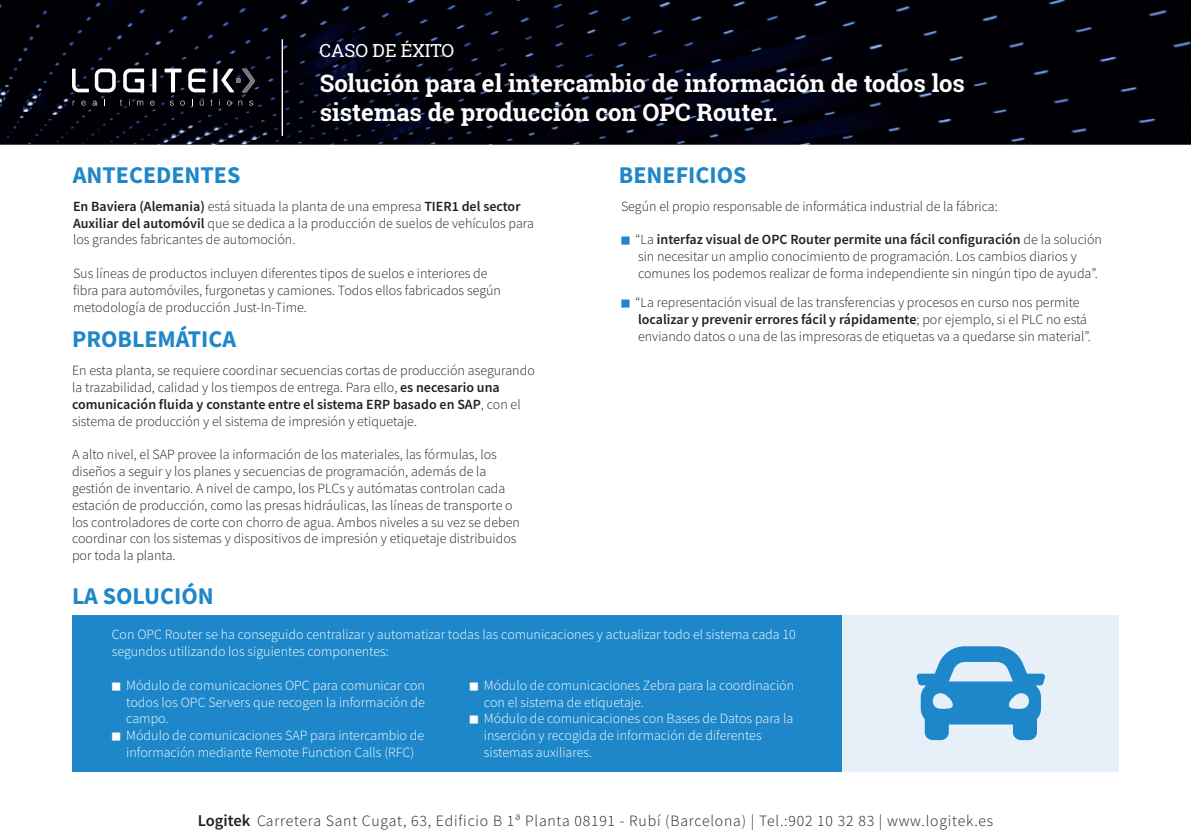
<style>
.page{position:relative;width:1191px;height:840px;background:#fff}
.page>*{position:absolute;margin:0;border:0;box-sizing:border-box;transform-origin:0 0}
.t1{font:700 24px/28.8px "Roboto Slab";color:#fff}
.t2{font:700 24px "Source Sans Pro";color:#1d87c9}
.t3{font:18px "Roboto Slab";color:#fff}
.t4{font:300 15.6px "Source Sans Pro";letter-spacing:.05em;color:#231f20}
.t5{font:300 14px/16.8px "Source Sans Pro";color:#231f20}
.t6{font:300 14px/16.8px "Source Sans Pro";color:#fff}
.s1{font-weight:600}
.s2{font-weight:400;font-size:10px;color:#1d87c9}
.s3{font-weight:400;font-size:10px}
.s4{font-weight:600;font-size:16.6px}
</style>
<div class="page">
<div style="left:72px;top:614px;width:770px;height:156px;background:#1d87c9"></div>
<div style="left:842px;top:614px;width:277px;height:156px;background:#e7eff8"></div>
<img style="left:0;top:0;width:1191px;height:145px">
<svg style="left:188px;top:69px;width:17px;height:23px"></svg>
<svg style="left:152px;top:69px;width:4px;height:23px"></svg>
<svg style="left:165px;top:69px;width:16px;height:23px"></svg>
<svg style="left:95px;top:69px;width:21px;height:23px"></svg>
<svg style="left:123px;top:69px;width:21px;height:23px"></svg>
<svg style="left:72px;top:69px;width:17px;height:23px"></svg>
<img style="left:242px;top:69px;width:13px;height:23px">
<svg style="left:213px;top:69px;width:27px;height:23px"></svg>
<svg style="left:81px;top:101px;width:5px;height:4px"></svg>
<svg style="left:93px;top:101px;width:4px;height:4px"></svg>
<svg style="left:120px;top:99px;width:2px;height:6px"></svg>
<svg style="left:137px;top:101px;width:6px;height:4px"></svg>
<svg style="left:150px;top:101px;width:4px;height:4px"></svg>
<svg style="left:170px;top:101px;width:4px;height:4px"></svg>
<svg style="left:180px;top:101px;width:5px;height:4px"></svg>
<svg style="left:200px;top:101px;width:3px;height:4px"></svg>
<svg style="left:210px;top:99px;width:2px;height:6px"></svg>
<svg style="left:227px;top:101px;width:4px;height:4px"></svg>
<svg style="left:238px;top:101px;width:4px;height:4px"></svg>
<svg style="left:249px;top:101px;width:4px;height:4px"></svg>
<hr style="left:282px;top:39px;width:1px;height:97px;background:#fff">
<svg style="left:916px;top:646px;width:129px;height:93px"></svg>
<p class="t3" style="left:319px;top:38px;width:136px">CASO DE ÉXITO</p>
<h1 class="t2" style="left:73px;top:158px;width:169px">ANTECEDENTES</h1>
<h1 class="t1" style="left:320px;top:68px;width:646px">Solución para el intercambio de información de todos los sistemas de producción con OPC Router.</h1>
<h1 class="t2" style="left:619px;top:158px;width:129px">BENEFICIOS</h1>
<p class="t5" style="left:73px;top:198px;width:462px"><span class="s1">En Baviera (Alemania)</span> está situada la planta de una empresa <span class="s1">TIER1 del sector<br>Auxiliar del automóvil</span> que se dedica a la producción de suelos de vehículos para los grandes fabricantes de automoción.</p>
<p class="t5" style="left:73px;top:265px;width:429px">Sus líneas de productos incluyen diferentes tipos de suelos e interiores de fibra para automóviles, furgonetas y camiones. Todos ellos fabricados según metodología de producción Just-In-Time.</p>
<h1 class="t2" style="left:72px;top:323px;width:166px">PROBLEMÁTICA</h1>
<p class="t5" style="left:72px;top:362px;width:464px">En esta planta, se requiere coordinar secuencias cortas de producción asegurando la trazabilidad, calidad y los tiempos de entrega. Para ello, <span class="s1">es necesario una comunicación fluida y constante entre el sistema ERP basado en SAP</span>, con el sistema de producción y el sistema de impresión y etiquetaje.</p>
<p class="t5" style="left:72px;top:446px;width:449px">A alto nivel, el SAP provee la información de los materiales, las fórmulas, los diseños a seguir y los planes y secuencias de programación, además de la gestión de inventario. A nivel de campo, los PLCs y autómatas controlan cada estación de producción, como las presas hidráulicas, las líneas de transporte o los controladores de corte con chorro de agua. Ambos niveles a su vez se deben coordinar con los sistemas y dispositivos de impresión y etiquetaje distribuidos por toda la planta.</p>
<h1 class="t2" style="left:72px;top:579px;width:143px">LA SOLUCIÓN</h1>
<p class="t5" style="left:621px;top:198px;width:378px">Según el propio responsable de informática industrial de la fábrica:</p>
<p class="t5" style="left:638px;top:231px;width:465px;text-indent:-17px"><span class="s2">■</span> “La <span class="s1">interfaz visual de OPC Router permite una fácil configuración</span> de la solución sin necesitar un amplio conocimiento de programación. Los cambios diarios y comunes los podemos realizar de forma independiente sin ningún tipo de ayuda”.</p>
<p class="t5" style="left:638px;top:294px;width:454px;text-indent:-17px"><span class="s2">■</span> “La representación visual de las transferencias y procesos en curso nos permite <span class="s1">localizar y prevenir errores fácil y rápidamente</span>; por ejemplo, si el PLC no está enviando datos o una de las impresoras de etiquetas va a quedarse sin material”.</p>
<p class="t6" style="left:112px;top:625px;width:686px">Con OPC Router se ha conseguido centralizar y automatizar todas las comunicaciones y actualizar todo el sistema cada 10 segundos utilizando los siguientes componentes:</p>
<p class="t6" style="left:126px;top:676px;width:300px;text-align:justify;text-indent:-15px"><span class="s3">■</span> Módulo de comunicaciones OPC para comunicar con todos los OPC Servers que recogen la información de campo.</p>
<p class="t6" style="left:112px;top:726px;width:314px;text-align:center"><span class="s3">■</span> Módulo de comunicaciones SAP para intercambio de información mediante Remote Function Calls (RFC)</p>
<p class="t6" style="left:484px;top:676px;width:312px;text-indent:-15px"><span class="s3">■</span> Módulo de comunicaciones Zebra para la coordinación con el sistema de etiquetaje.</p>
<p class="t6" style="left:484px;top:709px;width:311px;text-indent:-15px"><span class="s3">■</span> Módulo de comunicaciones con Bases de Datos para la inserción y recogida de información de diferentes sistemas auxiliares.</p>
<p class="t4" style="left:198px;top:810px;width:797px"><span class="s4">Logitek</span> Carretera Sant Cugat, 63, Edificio B 1ª Planta 08191 - Rubí (Barcelona) | Tel.:902 10 32 83 | www.logitek.es</p>
</div>
